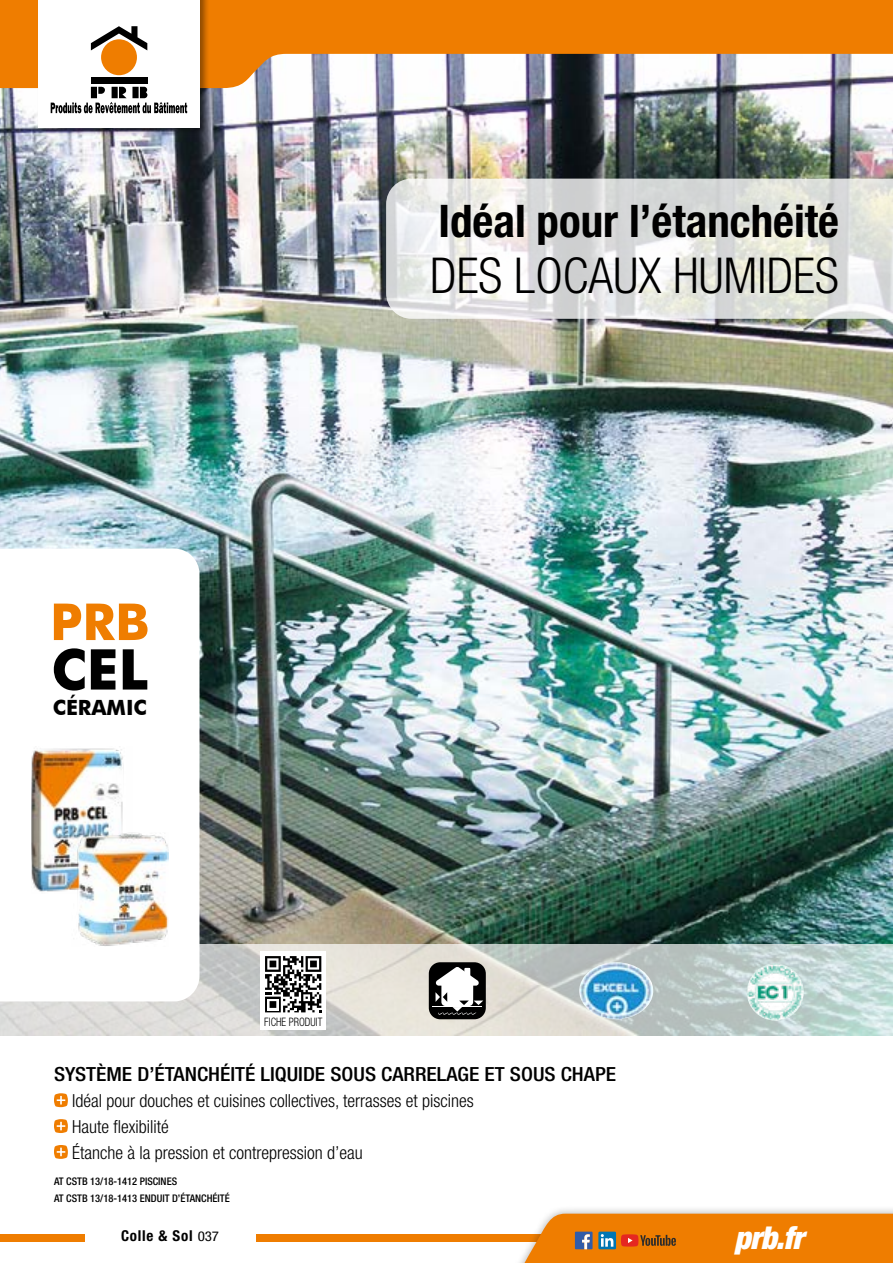
<style>
.page{position:relative;width:893px;height:1263px;background:#fff}
.page>*{position:absolute;margin:0;border:0;box-sizing:border-box;transform-origin:0 0}
.t1{font:700 56.25px "Futura BT";color:#000}
.t2{font:700 51px "Futura BT";color:#ef7d00}
.t3{font:300 condensed 49.5px "Helvetica Neue LT Std";color:#000}
.t4{font:700 condensed 45px "Helvetica Neue LT Std";color:#000}
.t5{font:italic 900 condensed 31.5px "Helvetica Neue LT Std";color:#fff}
.t6{font:700 21px "Futura BT";color:#000}
.t7{font:500 condensed 19.5px "Helvetica Neue LT Std";color:#000;scale:1.1 1}
.t8{font:300 condensed 18px/25.8px "Helvetica Neue LT Std";color:#000}
.t9{font:700 condensed 15px "Helvetica Neue LT Std";letter-spacing:.05em;color:#000}
.t10{font:300 condensed 11.7px "Helvetica Neue LT Std";color:#000;scale:.9 1}
.t11{font:500 condensed 10.5px/17px "Helvetica Neue LT Std";color:#000}
.s1{font-weight:400;font-size:13.5px}
</style>
<div class="page">
<img style="left:0;top:88px;width:893px;height:856px">
<div style="left:0;top:1234px;width:691px;height:8px;background:#ef7d00"></div>
<svg style="left:386px;top:179px;width:507px;height:140px"></svg>
<div style="left:506px;top:1206px;width:387px;height:57px;background:#000;opacity:.3"></div>
<svg style="left:513px;top:1214px;width:380px;height:49px;background:#e98315"></svg>
<svg style="left:0;top:944px;width:893px;height:91px;background:#cfd5d0"></svg>
<svg style="left:54px;top:1093px;width:14px;height:14px"></svg>
<svg style="left:54px;top:1119px;width:14px;height:14px"></svg>
<svg style="left:54px;top:1145px;width:14px;height:14px"></svg>
<div style="left:261px;top:951px;width:65px;height:79px;background:#fff"></div>
<svg style="left:265px;top:956px;width:57px;height:57px"></svg>
<svg style="left:265px;top:956px;width:56px;height:56px"></svg>
<div style="left:429px;top:962px;width:57px;height:57px;background:#000;border-radius:11px"></div>
<hr style="left:433px;top:1006px;width:49px;height:1px;background:#fff">
<svg style="left:435px;top:967px;width:48px;height:48px"></svg>
<div style="left:85px;top:1232px;width:170px;height:15px;background:#fff"></div>
<svg style="left:0;top:549px;width:200px;height:452px"></svg>
<svg style="left:0;top:0;width:893px;height:88px;fill:#ef7d00"></svg>
<div style="left:38px;top:0;width:171px;height:136px;background:#000;opacity:.4"></div>
<div style="left:38px;top:0;width:162px;height:127px;background:#fff"></div>
<div style="left:101px;top:39px;width:36px;height:36px;background:#ef7d00;border-radius:50%"></div>
<div style="left:91px;top:78px;width:56px;height:6px;background:#000"></div>
<svg style="left:91px;top:26px;width:56px;height:24px"></svg>
<svg style="left:51px;top:87px;width:136px;height:26px"></svg>
<img style="left:31px;top:746px;width:101px;height:147px">
<img style="left:72px;top:833px;width:96px;height:113px">
<img style="left:747px;top:964px;width:57px;height:56px;border-radius:28px">
<img style="left:579px;top:962px;width:74px;height:57px">
<h3 class="t4" style="left:438px;top:194px;width:402px">Idéal pour l’étanchéité</h3>
<h3 class="t3" style="left:430px;top:247px;width:410px">DES LOCAUX HUMIDES</h3>
<h2 class="t2" style="left:50px;top:591px;width:101px">PRB</h2>
<h1 class="t1" style="left:51px;top:635px;width:99px">CEL</h1>
<p class="t6" style="left:53px;top:695px;width:95px">CÉRAMIC</p>
<p class="t10" style="left:264px;top:1015px;width:66px">FICHE PRODUIT</p>
<p class="t7" style="left:54px;top:1063px;width:512px">SYSTÈME D’ÉTANCHÉITÉ LIQUIDE SOUS CARRELAGE ET SOUS CHAPE</p>
<p class="t8" style="left:72px;top:1088px;width:403px">Idéal pour douches et cuisines collectives, terrasses et piscines<br>Haute flexibilité<br>Étanche à la pression et contrepression d’eau</p>
<p class="t11" style="left:54px;top:1173px;width:177px">AT CSTB 13/18-1412 PISCINES<br>AT CSTB 13/18-1413 ENDUIT D’ÉTANCHÉITÉ</p>
<p class="t9" style="left:121px;top:1227px;width:99px">Colle &amp; Sol <span class="s1">037</span></p>
<h3 class="t5" style="left:734px;top:1218px;width:71px">prb.fr</h3>
</div>
